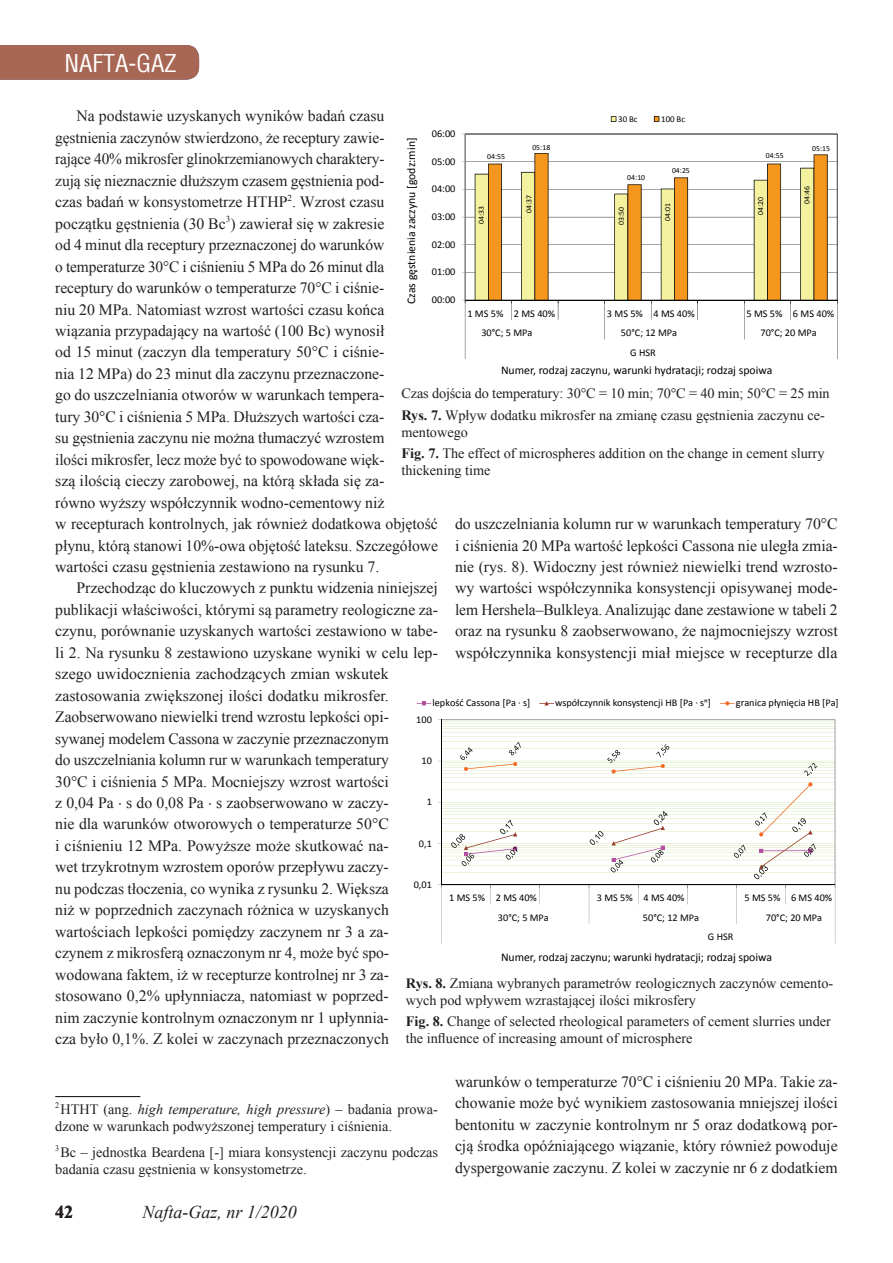
<style>
.page{position:relative;width:893px;height:1263px;background:#fff}
.page>*{position:absolute;margin:0;border:0;box-sizing:border-box;transform-origin:0 0}
.t1{font:24px "Switzerland Condensed";color:#fff}
.t2{font:italic 18px "Times New Roman";color:#231f20}
.t3{font:700 18px "Times New Roman";color:#231f20}
.t4{font:15.75px/21.5px "Times New Roman";color:#231f20}
.t5{font:14.25px/17.1px "Times New Roman";color:#231f20}
.t6{font:11.7px "Calibri";color:#000}
.t7{font:10.35px "Calibri";color:#000}
.t8{font:10.2px "Calibri";color:#000}
.t9{font:8.85px "Calibri";color:#000}
.t10{font:7.8px "Calibri";letter-spacing:.005em;color:#000}
.s1{font-weight:700}
.s2{font-style:italic}
</style>
<div class="page">
<div style="left:0;top:45px;width:199px;height:35px;background:#a86655"></div>
<hr style="left:55px;top:1096px;width:85px;height:1px;background:#231f20">
<svg style="left:466px;top:134px;width:372px;height:166px"></svg>
<svg style="left:488px;top:153px;width:340px;height:147px"></svg>
<hr style="left:465px;top:134px;width:1px;height:166px;background:#8a898a">
<hr style="left:465px;top:300px;width:372px;height:1px;background:#040503">
<svg style="left:475px;top:168px;width:339px;height:171px"></svg>
<svg style="left:462px;top:300px;width:4px;height:59px"></svg>
<svg style="left:837px;top:300px;width:1px;height:59px"></svg>
<svg style="left:611px;top:116px;width:5px;height:6px"></svg>
<svg style="left:654px;top:116px;width:5px;height:6px"></svg>
<svg style="left:441px;top:719px;width:394px;height:166px"></svg>
<hr style="left:441px;top:720px;width:1px;height:165px;background:#040503">
<hr style="left:441px;top:885px;width:394px;height:1px;background:#040503">
<svg style="left:490px;top:885px;width:1px;height:19px"></svg>
<svg style="left:638px;top:885px;width:1px;height:19px"></svg>
<svg style="left:687px;top:885px;width:1px;height:19px"></svg>
<svg style="left:589px;top:885px;width:1px;height:39px"></svg>
<svg style="left:736px;top:885px;width:1px;height:39px"></svg>
<svg style="left:441px;top:885px;width:1px;height:59px"></svg>
<svg style="left:835px;top:885px;width:1px;height:59px"></svg>
<svg style="left:451px;top:742px;width:366px;height:137px"></svg>
<svg style="left:417px;top:701px;width:14px;height:4px"></svg>
<svg style="left:539px;top:701px;width:15px;height:4px"></svg>
<svg style="left:720px;top:701px;width:15px;height:4px"></svg>
<h1 class="t1" style="left:64px;top:49px;width:114px">NAFTA-GAZ</h1>
<p class="t4" style="left:55px;top:105px;width:384px;text-indent:21px">Na podstawie uzyskanych wyników badań czasu gęstnienia zaczynów stwierdzono, że receptury zawie-<br>rające 40% mikrosfer glinokrzemianowych charaktery-<br>zują się nieznacznie dłuższym czasem gęstnienia pod-<br>czas badań w konsystometrze HTHP<sup>2</sup>. Wzrost czasu początku gęstnienia (30 Bc<sup>3</sup>) zawierał się w zakresie<br>od 4 minut dla receptury przeznaczonej do warunków<br>o temperaturze 30°C i ciśnieniu 5 MPa do 26 minut dla receptury do warunków o temperaturze 70°C i ciśnie-<br>niu 20 MPa. Natomiast wzrost wartości czasu końca wiązania przypadający na wartość (100 Bc) wynosił<br>od 15 minut (zaczyn dla temperatury 50°C i ciśnie-<br>nia 12 MPa) do 23 minut dla zaczynu przeznaczone-<br>go do uszczelniania otworów w warunkach tempera-<br>tury 30°C i ciśnienia 5 MPa. Dłuższych wartości cza-<br>su gęstnienia zaczynu nie można tłumaczyć wzrostem<br>ilości mikrosfer, lecz może być to spowodowane więk-<br>szą ilością cieczy zarobowej, na którą składa się za-<br>równo wyższy współczynnik wodno-cementowy niż<br>w recepturach kontrolnych, jak również dodatkowa objętość płynu, którą stanowi 10%-owa objętość lateksu. Szczegółowe wartości czasu gęstnienia zestawiono na rysunku 7.</p>
<p class="t4" style="left:55px;top:577px;width:384px;text-indent:21px">Przechodząc do kluczowych z punktu widzenia niniejszej publikacji właściwości, którymi są parametry reologiczne za&shy;czynu, porównanie uzyskanych wartości zestawiono w tabe&shy;li 2. Na rysunku 8 zestawiono uzyskane wyniki w celu lep&shy;szego uwidocznienia zachodzących zmian wskutek zastosowania zwiększonej ilości dodatku mikrosfer.<br>Zaobserwowano niewielki trend wzrostu lepkości opi&shy;sywanej modelem Cassona w zaczynie przeznaczonym<br>do uszczelniania kolumn rur w warunkach temperatury<br>30°C i ciśnienia 5 MPa. Mocniejszy wzrost wartości<br>z 0,04 Pa ⋅ s do 0,08 Pa ⋅ s zaobserwowano w zaczy-<br>nie dla warunków otworowych o temperaturze 50°C<br>i ciśnieniu 12 MPa. Powyższe może skutkować na-<br>wet trzykrotnym wzrostem oporów przepływu zaczy-<br>nu podczas tłoczenia, co wynika z rysunku 2. Większa<br>niż w poprzednich zaczynach różnica w uzyskanych wartościach lepkości pomiędzy zaczynem nr 3 a za&shy;czynem z mikrosferą oznaczonym nr 4, może być spo&shy;wodowana faktem, iż w recepturze kontrolnej nr 3 za&shy;stosowano 0,2% upłynniacza, natomiast w poprzed-<br>nim zaczynie kontrolnym oznaczonym nr 1 upłynnia-<br>cza było 0,1%. Z kolei w zaczynach przeznaczonych</p>
<p class="t9" style="left:618px;top:113px;width:21px">30 Bc</p>
<p class="t9" style="left:661px;top:113px;width:25px">100 Bc</p>
<p class="t7" style="left:432px;top:127px;width:25px">06:00</p>
<p class="t6" style="left:404px;top:304px;width:168px;rotate:-90deg">Czas gęstnienia zaczynu [godz:min]</p>
<p class="t10" style="left:532px;top:142px;width:19px">05:18</p>
<p class="t10" style="left:812px;top:144px;width:19px">05:15</p>
<p class="t10" style="left:766px;top:151px;width:19px">04:55</p>
<p class="t10" style="left:487px;top:151px;width:19px">04:55</p>
<p class="t7" style="left:432px;top:155px;width:25px">05:00</p>
<p class="t10" style="left:672px;top:165px;width:19px">04:25</p>
<p class="t10" style="left:627px;top:173px;width:19px">04:10</p>
<p class="t7" style="left:432px;top:182px;width:25px">04:00</p>
<p class="t10" style="left:802px;top:204px;width:19px;rotate:-90deg">04:46</p>
<p class="t10" style="left:524px;top:213px;width:19px;rotate:-90deg">04:37</p>
<p class="t10" style="left:616px;top:225px;width:19px;rotate:-90deg">03:50</p>
<p class="t10" style="left:663px;top:221px;width:19px;rotate:-90deg">04:01</p>
<p class="t10" style="left:756px;top:215px;width:19px;rotate:-90deg">04:20</p>
<p class="t10" style="left:476px;top:224px;width:19px;rotate:-90deg">04:33</p>
<p class="t7" style="left:432px;top:210px;width:25px">03:00</p>
<p class="t7" style="left:432px;top:238px;width:25px">02:00</p>
<p class="t7" style="left:432px;top:265px;width:25px">01:00</p>
<p class="t7" style="left:432px;top:293px;width:25px">00:00</p>
<p class="t7" style="left:467px;top:307px;width:89px">1 MS 5% 2 MS 40%</p>
<p class="t7" style="left:607px;top:307px;width:89px">3 MS 5% 4 MS 40%</p>
<p class="t7" style="left:746px;top:307px;width:89px">5 MS 5% 6 MS 40%</p>
<p class="t7" style="left:481px;top:326px;width:53px">30°C; 5 MPa</p>
<p class="t7" style="left:621px;top:326px;width:58px">50°C; 12 MPa</p>
<p class="t7" style="left:760px;top:326px;width:58px">70°C; 20 MPa</p>
<p class="t7" style="left:630px;top:346px;width:27px">G HSR</p>
<p class="t6" style="left:501px;top:363px;width:273px">Numer, rodzaj zaczynu, warunki hydratacji; rodzaj spoiwa</p>
<p class="t5" style="left:401px;top:383px;width:430px;line-height:21.3px">Czas dojścia do temperatury: 30°C = 10 min; 70°C = 40 min; 50°C = 25 min<br><span class="s1">Rys. 7.</span> Wpływ dodatku mikrosfer na zmianę czasu gęstnienia zaczynu ce-</p>
<p class="t5" style="left:401px;top:421px;width:424px;line-height:21.3px">mentowego<br><span class="s1">Fig. 7.</span> The effect of microspheres addition on the change in cement slurry</p>
<p class="t5" style="left:401px;top:462px;width:91px">thickening time</p>
<p class="t4" style="left:455px;top:513px;width:384px;text-align:justify">do uszczelniania kolumn rur w warunkach temperatury 70°C i ciśnienia 20 MPa wartość lepkości Cassona nie uległa zmia&shy;nie (rys. 8). Widoczny jest również niewielki trend wzrosto&shy;wy wartości współczynnika konsystencji opisywanej mode&shy;lem Hershela–Bulkleya. Analizując dane zestawione w tabeli 2 oraz na rysunku 8 zaobserwowano, że najmocniejszy wzrost współczynnika konsystencji miał miejsce w recepturze dla</p>
<p class="t8" style="left:432px;top:696px;width:99px">lepkość Cassona [Pa ∙ s]</p>
<p class="t8" style="left:555px;top:696px;width:157px">współczynnik konsystencji HB [Pa ∙ sⁿ]</p>
<p class="t8" style="left:736px;top:696px;width:104px">granica płynięcia HB [Pa]</p>
<p class="t8" style="left:416px;top:713px;width:17px">100</p>
<p class="t8" style="left:421px;top:754px;width:12px">10</p>
<p class="t8" style="left:427px;top:795px;width:7px">1</p>
<p class="t8" style="left:419px;top:837px;width:14px">0,1</p>
<p class="t8" style="left:414px;top:878px;width:20px">0,01</p>
<p class="t8" style="left:449px;top:891px;width:89px">1 MS 5% 2 MS 40%</p>
<p class="t8" style="left:597px;top:891px;width:89px">3 MS 5% 4 MS 40%</p>
<p class="t8" style="left:744px;top:891px;width:89px">5 MS 5% 6 MS 40%</p>
<p class="t8" style="left:498px;top:911px;width:52px">30°C; 5 MPa</p>
<p class="t8" style="left:643px;top:911px;width:58px">50°C; 12 MPa</p>
<p class="t8" style="left:766px;top:911px;width:58px">70°C; 20 MPa</p>
<p class="t8" style="left:708px;top:930px;width:27px">G HSR</p>
<p class="t6" style="left:501px;top:950px;width:272px">Numer, rodzaj zaczynu; warunki hydratacji; rodzaj spoiwa</p>
<p class="t5" style="left:406px;top:974px;width:429px"><span class="s1">Rys. 8.</span> Zmiana wybranych parametrów reologicznych zaczynów cemento&shy;wych pod wpływem wzrastającej ilości mikrosfery</p>
<p class="t5" style="left:406px;top:1013px;width:427px"><span class="s1">Fig. 8.</span> Change of selected rheological parameters of cement slurries under the influence of increasing amount of microsphere</p>
<p class="t5" style="left:55px;top:1100px;width:384px"><sup>2</sup>HTHT (ang. <span class="s2">high temperature, high pressure</span>) – badania prowa&shy;dzone w warunkach podwyższonej temperatury i ciśnienia.</p>
<p class="t5" style="left:55px;top:1143px;width:384px"><sup>3</sup>Bc – jednostka Beardena [-] miara konsystencji zaczynu podczas badania czasu gęstnienia w konsystometrze.</p>
<p class="t3" style="left:55px;top:1199px;width:19px">42</p>
<p class="t2" style="left:142px;top:1200px;width:156px">Nafta-Gaz, nr 1/2020</p>
<p class="t4" style="left:455px;top:1070px;width:384px;text-align:justify">warunków o temperaturze 70°C i ciśnieniu 20 MPa. Takie za&shy;chowanie może być wynikiem zastosowania mniejszej ilości bentonitu w zaczynie kontrolnym nr 5 oraz dodatkową por&shy;cją środka opóźniającego wiązanie, który również powoduje dyspergowanie zaczynu. Z kolei w zaczynie nr 6 z dodatkiem</p>
</div>
